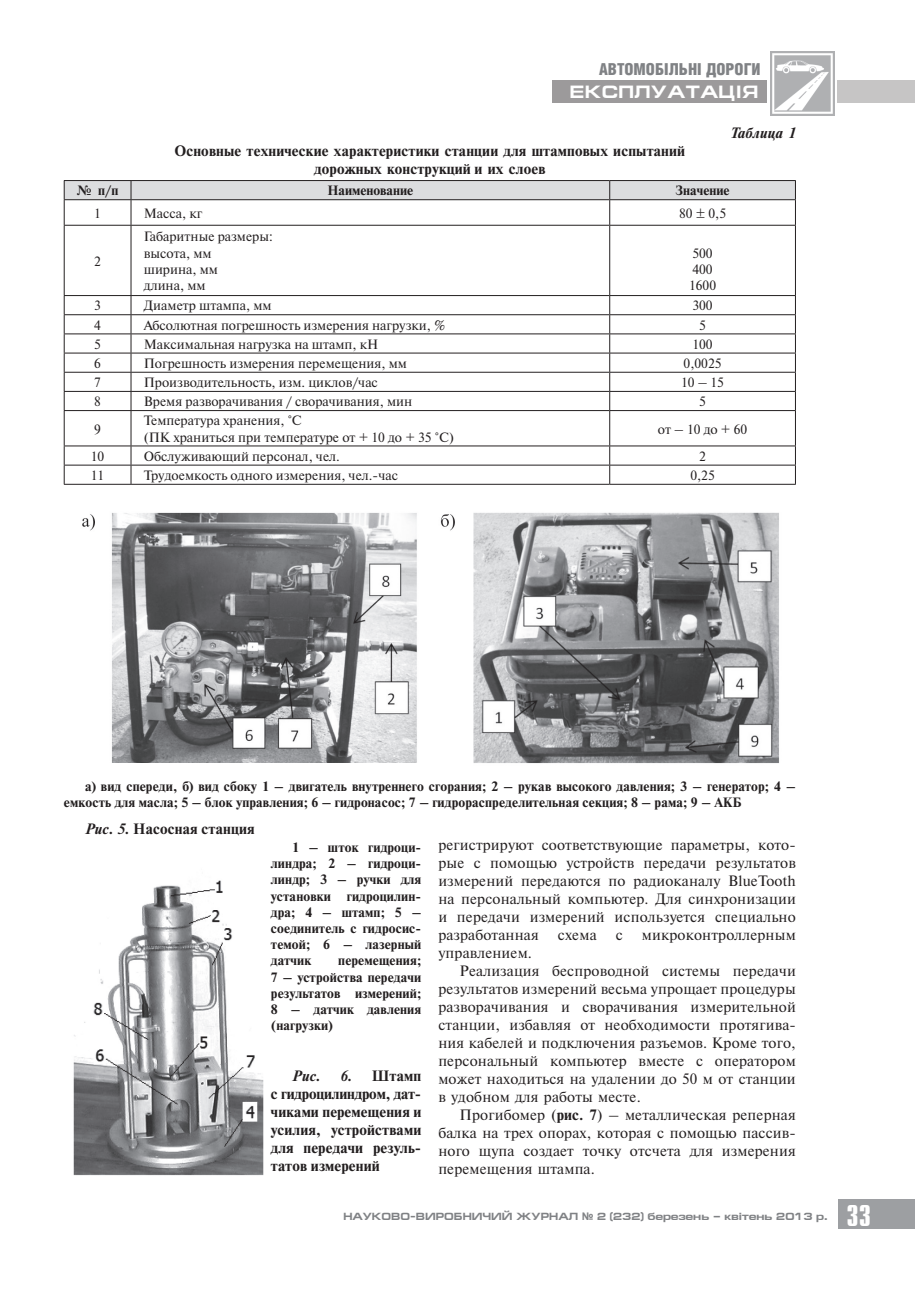
<style>
.page{position:relative;width:915px;height:1302px;background:#fff}
.page>*{position:absolute;margin:0;border:0;box-sizing:border-box;transform-origin:0 0}
.t1{font:700 30px "Compact C";color:#fff}
.t2{font:700 18px "Europe Ext";letter-spacing:.025em;color:#fff}
.t3{font:900 16.5px "Helios Cond";color:#808285}
.t4{font:15px/18px "Newton C";letter-spacing:.01em;color:#231f20}
.t5{font:700 15px/18px "Newton C";letter-spacing:.01em;color:#231f20;text-align:center}
.t6{font:italic 700 15px "Newton C";letter-spacing:.01em;color:#231f20}
.t7{font:13.5px/16.2px "Newton C";color:#231f20}
.t8{font:700 13.5px/16.2px "Newton C";letter-spacing:.01em;color:#231f20;text-align:justify}
.t9{font:700 10.5px "Europe Ext";color:#808285}
.s1{font-style:italic}
.s2{font-weight:700}
.s3{font-family:"Arial"}
</style>
<div class="page">
<div style="left:551px;top:81px;width:215px;height:22px;background:#9c9a9b"></div>
<div style="left:837px;top:81px;width:77px;height:22px;background:#c6c5c5"></div>
<div style="left:838px;top:1198px;width:76px;height:30px;background:#9d9fa2"></div>
<img style="left:770px;top:51px;width:64px;height:64px">
<hr style="left:64px;top:225px;width:67px;height:1px;background:#231f20">
<hr style="left:131px;top:225px;width:478px;height:1px;background:#231f20">
<hr style="left:609px;top:225px;width:186px;height:1px;background:#231f20">
<hr style="left:64px;top:295px;width:67px;height:1px;background:#231f20">
<hr style="left:131px;top:295px;width:478px;height:1px;background:#231f20">
<hr style="left:609px;top:295px;width:186px;height:1px;background:#231f20">
<hr style="left:64px;top:314px;width:67px;height:1px;background:#231f20">
<hr style="left:131px;top:314px;width:478px;height:1px;background:#231f20">
<hr style="left:609px;top:314px;width:186px;height:1px;background:#231f20">
<hr style="left:64px;top:333px;width:67px;height:1px;background:#231f20">
<hr style="left:131px;top:333px;width:478px;height:1px;background:#231f20">
<hr style="left:609px;top:333px;width:186px;height:1px;background:#231f20">
<hr style="left:64px;top:352px;width:67px;height:1px;background:#231f20">
<hr style="left:131px;top:352px;width:478px;height:1px;background:#231f20">
<hr style="left:609px;top:352px;width:186px;height:1px;background:#231f20">
<hr style="left:64px;top:372px;width:67px;height:1px;background:#231f20">
<hr style="left:131px;top:372px;width:478px;height:1px;background:#231f20">
<hr style="left:609px;top:372px;width:186px;height:1px;background:#231f20">
<hr style="left:64px;top:391px;width:67px;height:1px;background:#231f20">
<hr style="left:131px;top:391px;width:478px;height:1px;background:#231f20">
<hr style="left:609px;top:391px;width:186px;height:1px;background:#231f20">
<hr style="left:64px;top:410px;width:67px;height:1px;background:#231f20">
<hr style="left:131px;top:410px;width:478px;height:1px;background:#231f20">
<hr style="left:609px;top:410px;width:186px;height:1px;background:#231f20">
<hr style="left:64px;top:445px;width:67px;height:1px;background:#231f20">
<hr style="left:131px;top:445px;width:478px;height:1px;background:#231f20">
<hr style="left:609px;top:445px;width:186px;height:1px;background:#231f20">
<hr style="left:64px;top:464px;width:67px;height:1px;background:#231f20">
<hr style="left:131px;top:464px;width:478px;height:1px;background:#231f20">
<hr style="left:609px;top:464px;width:186px;height:1px;background:#231f20">
<hr style="left:64px;top:484px;width:67px;height:1px;background:#231f20">
<hr style="left:131px;top:484px;width:478px;height:1px;background:#231f20">
<hr style="left:609px;top:484px;width:186px;height:1px;background:#231f20">
<hr style="left:64px;top:225px;width:1px;height:70px;background:#231f20">
<svg style="left:64px;top:296px;width:1px;height:114px"></svg>
<hr style="left:64px;top:411px;width:1px;height:34px;background:#231f20">
<svg style="left:64px;top:446px;width:1px;height:38px"></svg>
<svg style="left:64px;top:180px;width:731px;height:45px"></svg>
<hr style="left:131px;top:225px;width:1px;height:70px;background:#231f20">
<hr style="left:609px;top:225px;width:1px;height:70px;background:#231f20">
<hr style="left:794px;top:225px;width:1px;height:70px;background:#231f20">
<svg style="left:131px;top:296px;width:1px;height:114px"></svg>
<svg style="left:609px;top:296px;width:1px;height:114px"></svg>
<hr style="left:131px;top:411px;width:1px;height:34px;background:#231f20">
<hr style="left:609px;top:411px;width:1px;height:34px;background:#231f20">
<hr style="left:794px;top:411px;width:1px;height:34px;background:#231f20">
<svg style="left:131px;top:446px;width:1px;height:38px"></svg>
<svg style="left:609px;top:446px;width:1px;height:38px"></svg>
<img style="left:82px;top:512px;width:697px;height:252px">
<img style="left:73px;top:880px;width:191px;height:296px">
<p class="t3" style="left:599px;top:60px;width:163px">АВТОМОБІЛЬНI ДОРОГИ</p>
<p class="t2" style="left:569px;top:82px;width:190px">ЕКСПЛУАТАЦIЯ</p>
<p class="t5" style="left:174px;top:142px;width:512px">Основные технические характеристики станции для штамповых испытаний дорожных конструкций и их слоев</p>
<p class="t6" style="left:730px;top:125px;width:67px">Таблица 1</p>
<p class="t8" style="left:77px;top:183px;width:43px">№ п/п</p>
<p class="t8" style="left:327px;top:183px;width:87px">Наименование</p>
<p class="t8" style="left:675px;top:183px;width:56px">Значение</p>
<p class="t7" style="left:94px;top:205px;width:8px">1</p>
<p class="t7" style="left:144px;top:205px;width:60px">Масса, кг</p>
<p class="t7" style="left:678px;top:205px;width:49px">80 ± 0,5</p>
<p class="t7" style="left:94px;top:253px;width:8px">2</p>
<p class="t7" style="left:144px;top:229px;width:130px">Габаритные размеры: высота, мм<br>ширина, мм<br>длина, мм</p>
<p class="t7" style="left:688px;top:245px;width:28px">500<br>400<br>1600</p>
<p class="t7" style="left:94px;top:298px;width:8px">3</p>
<p class="t7" style="left:144px;top:298px;width:129px">Диаметр штампа, мм</p>
<p class="t7" style="left:692px;top:298px;width:22px">300</p>
<p class="t7" style="left:94px;top:317px;width:8px">4</p>
<p class="t7" style="left:144px;top:317px;width:303px">Абсолютная погрешность измерения нагрузки, %</p>
<p class="t7" style="left:699px;top:317px;width:8px">5</p>
<p class="t7" style="left:94px;top:336px;width:8px">5</p>
<p class="t7" style="left:144px;top:336px;width:236px">Максимальная нагрузка на штамп, кН</p>
<p class="t7" style="left:692px;top:336px;width:22px">100</p>
<p class="t7" style="left:94px;top:355px;width:8px">6</p>
<p class="t7" style="left:144px;top:355px;width:265px">Погрешность измерения перемещения, мм</p>
<p class="t7" style="left:683px;top:355px;width:40px">0,0025</p>
<p class="t7" style="left:94px;top:374px;width:8px">7</p>
<p class="t7" style="left:144px;top:374px;width:236px">Производительность, изм. циклов/час</p>
<p class="t7" style="left:681px;top:374px;width:44px">10 – 15</p>
<p class="t7" style="left:94px;top:393px;width:8px">8</p>
<p class="t7" style="left:144px;top:393px;width:270px">Время разворачивания / сворачивания, мин</p>
<p class="t7" style="left:699px;top:393px;width:8px">5</p>
<p class="t7" style="left:94px;top:421px;width:8px">9</p>
<p class="t7" style="left:144px;top:413px;width:311px">Температура хранения, °С<br>(ПК храниться при температуре от + 10 до + 35 °С)</p>
<p class="t7" style="left:657px;top:421px;width:91px">от – 10 до + 60</p>
<p class="t7" style="left:91px;top:448px;width:15px">10</p>
<p class="t7" style="left:144px;top:448px;width:198px">Обслуживающий персонал, чел.</p>
<p class="t7" style="left:699px;top:448px;width:8px">2</p>
<p class="t7" style="left:91px;top:467px;width:15px">11</p>
<p class="t7" style="left:144px;top:467px;width:256px">Трудоемкость одного измерения, чел.-час</p>
<p class="t7" style="left:690px;top:467px;width:26px">0,25</p>
<p class="t8" style="left:64px;top:777px;width:733px;text-indent:21px">а) вид спереди, б) вид сбоку 1 – двигатель внутреннего сгорания; 2 – рукав высокого давления; 3 – генератор; 4 – емкость для масла; 5 – блок управления; 6 – гидронасос; 7 – гидрораспределительная секция; 8 – рама; 9 – АКБ</p>
<p class="t5" style="left:85px;top:819px;width:171px"><span class="s1">Рис. 5.</span> Насосная станция</p>
<p class="t8" style="left:271px;top:839px;width:152px;text-indent:21px">1 – шток гидроци&shy;линдра; 2 – гидроци&shy;линдр; 3 – ручки для установки гидроцилин&shy;дра; 4 – штамп; 5 – соединитель с гидросис&shy;темой; 6 – лазерный датчик</p>
<p class="t4" style="left:438px;top:835px;width:359px">регистрируют соответствующие параметры, кото&shy;рые с помощью устройств передачи результатов измерений передаются по радиоканалу BlueTooth на персональный компьютер. Для синхронизации и передачи измерений используется специально разработанная</p>
<p class="t4" style="left:557px;top:925px;width:40px">схема</p>
<p class="t4" style="left:615px;top:925px;width:9px">с</p>
<p class="t4" style="left:641px;top:925px;width:155px">микроконтроллерным</p>
<p class="t4" style="left:438px;top:943px;width:95px">управлением.</p>
<p class="t4" style="left:459px;top:961px;width:337px">Реализация беспроводной системы передачи</p>
<p class="t4" style="left:438px;top:979px;width:359px">результатов измерений весьма упрощает процедуры</p>
<p class="t4" style="left:438px;top:997px;width:359px">разворачивания и сворачивания измерительной</p>
<p class="t4" style="left:438px;top:1015px;width:359px">станции, избавляя от необходимости протягива-</p>
<p class="t4" style="left:438px;top:1033px;width:359px">ния кабелей и подключения разъемов. Кроме того,</p>
<p class="t4" style="left:438px;top:1051px;width:359px">персональный компьютер вместе с оператором</p>
<p class="t4" style="left:438px;top:1069px;width:359px">может находиться на удалении до 50 м от станции</p>
<p class="t4" style="left:438px;top:1087px;width:204px">в удобном для работы месте.</p>
<p class="t4" style="left:459px;top:1105px;width:337px">Прогибомер (<span class="s2">рис. 7</span>) – металлическая реперная</p>
<p class="t4" style="left:438px;top:1123px;width:359px">балка на трех опорах, которая с помощью пассив-</p>
<p class="t4" style="left:438px;top:1141px;width:359px">ного щупа создает точку отсчета для измерения</p>
<p class="t4" style="left:438px;top:1159px;width:158px">перемещения штампа.</p>
<p class="t8" style="left:271px;top:952px;width:152px;text-indent:67px">перемещения; 7 – устройства передачи результатов измерений; 8 – датчик давления (нагрузки)</p>
<p class="t6" style="left:292px;top:1067px;width:30px">Рис.</p>
<p class="t5" style="left:271px;top:1066px;width:152px;text-align:justify;text-indent:69px"><span class="s1">6.</span> Штамп с гидроцилиндром, дат&shy;чиками перемещения и усилия, устройствами для передачи резуль&shy;татов измерений</p>
<p class="t9" style="left:343px;top:1210px;width:485px">НАУКОВО-ВИРОБНИЧИЙ ЖУРНАЛ <span class="s3">№</span> 2 (232) березень – квiтень 2013 р.</p>
<h1 class="t1" style="left:846px;top:1200px;width:26px">33</h1>
</div>
